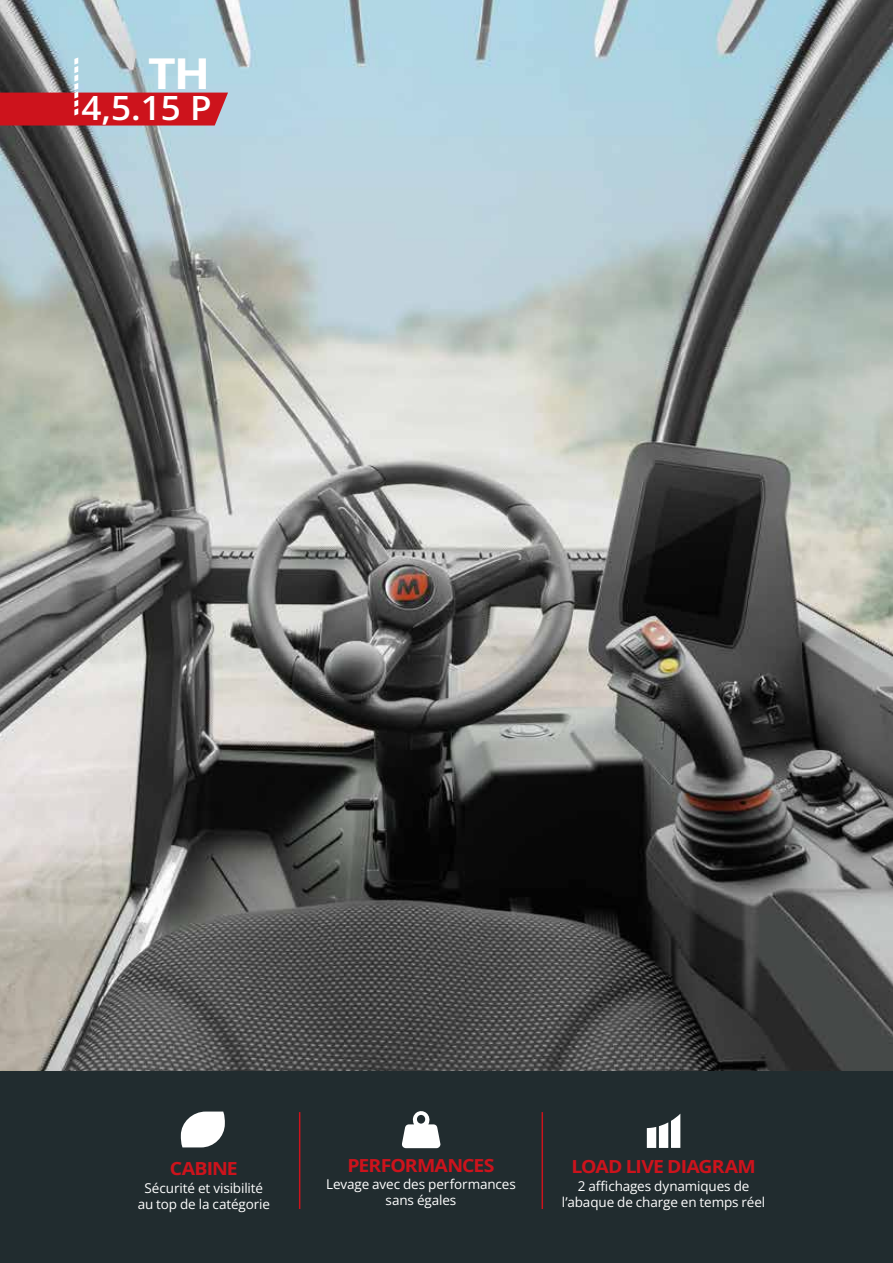
<style>
.page{position:relative;width:893px;height:1263px;background:#fff}
.page>*{position:absolute;margin:0;border:0;box-sizing:border-box;transform-origin:0 0}
.t1{font:700 42.6px "Open Sans";color:#fff;scale:1.13 1}
.t2{font:600 33.45px "Open Sans";color:#fff;scale:1.05 1}
.t3{font:700 18px "Open Sans";letter-spacing:-.045em;color:#cd131c;scale:1.08 1}
.t4{font:13.5px/16.2px "Open Sans";letter-spacing:-.01em;color:#fff;text-align:center}
</style>
<div class="page">
<img style="left:0;top:0;width:893px;height:1071px">
<div style="left:0;top:1071px;width:893px;height:192px;background:#212c2f"></div>
<svg style="left:0;top:57px;width:228px;height:69px;background:#b16871"></svg>
<hr style="left:299px;top:1112px;width:1px;height:97px;background:#cd131c">
<hr style="left:542px;top:1112px;width:1px;height:97px;background:#cd131c">
<svg style="left:181px;top:1111px;width:44px;height:36px"></svg>
<svg style="left:647px;top:1114px;width:33px;height:34px"></svg>
<svg style="left:402px;top:1111px;width:39px;height:37px"></svg>
<h1 class="t1" style="left:148px;top:44px;width:57px">TH</h1>
<h2 class="t2" style="left:82px;top:85px;width:125px">4,5.15 P</h2>
<h3 class="t3" style="left:170px;top:1156px;width:64px">CABINE</h3>
<p class="t4" style="left:138px;top:1179px;width:134px">Sécurité et visibilité au top de la catégorie</p>
<h3 class="t3" style="left:347px;top:1152px;width:138px">PERFORMANCES</h3>
<p class="t4" style="left:326px;top:1176px;width:191px">Levage avec des performances sans égales</p>
<h3 class="t3" style="left:571px;top:1154px;width:172px">LOAD LIVE DIAGRAM</h3>
<p class="t4" style="left:562px;top:1177px;width:205px">2 affichages dynamiques de l’abaque de charge en temps réel</p>
</div>
